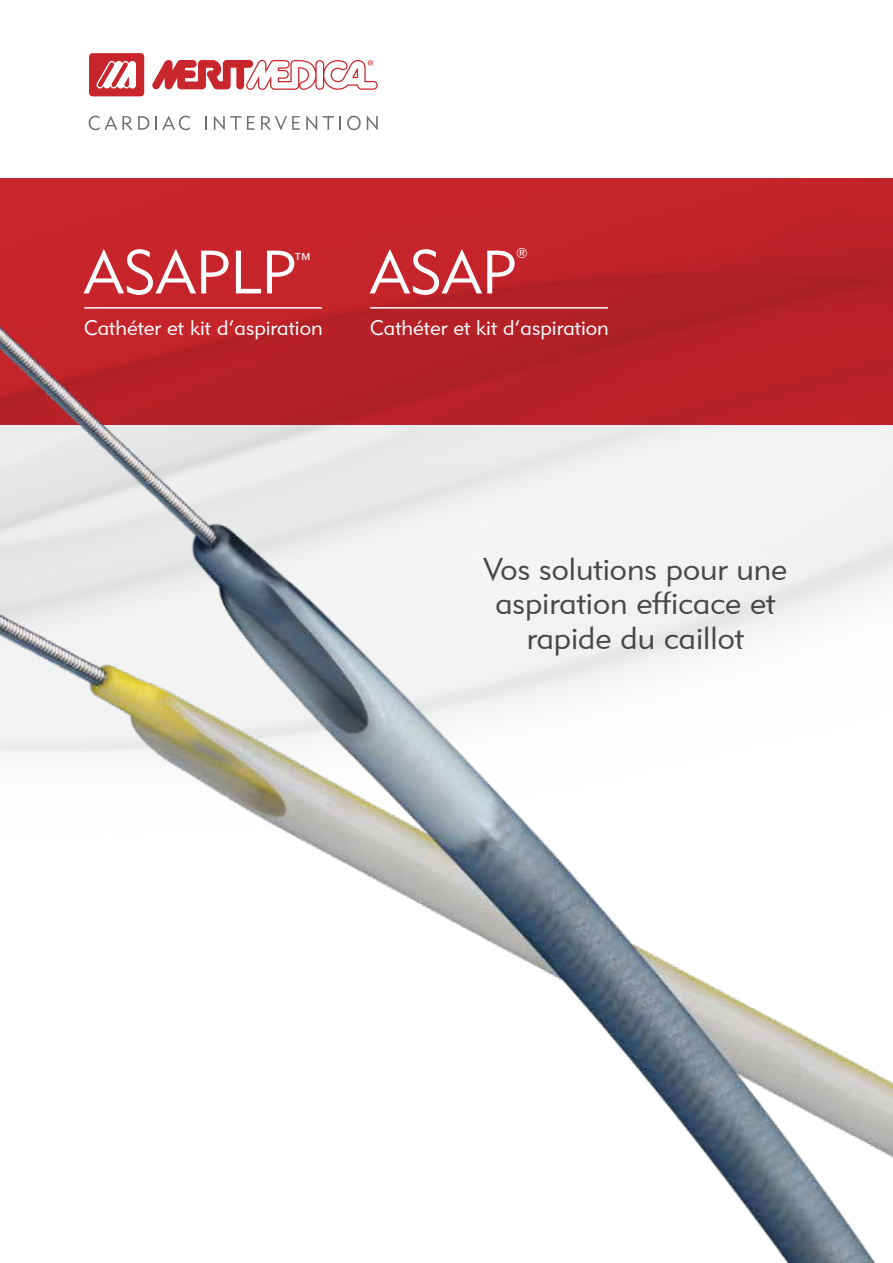
<style>
.page{position:relative;width:893px;height:1263px;background:#fff}
.page>*{position:absolute;margin:0;border:0;box-sizing:border-box;transform-origin:0 0}
.t1{font:60.45px "Geometric 415 BT Lite A";color:#fff}
.t2{font:31.5px/34.5px "Geometric 415 BT Lite A";color:#4d4d4f;text-align:center}
.t3{font:26.25px "Geometric 415 BT Lite A";color:#fff}
.t4{font:21px "Geometric 415 BT Lite A";color:#fff}
.t5{font:13.95px "Geometric 415 BT Lite A";color:#fff}
</style>
<div class="page">
<img style="left:0;top:179px;width:893px;height:93px">
<svg style="left:89px;top:116px;width:60px;height:14px"></svg>
<svg style="left:155px;top:116px;width:35px;height:14px"></svg>
<svg style="left:205px;top:116px;width:2px;height:14px"></svg>
<svg style="left:214px;top:116px;width:27px;height:14px"></svg>
<svg style="left:247px;top:116px;width:8px;height:14px"></svg>
<svg style="left:261px;top:116px;width:39px;height:14px"></svg>
<svg style="left:306px;top:116px;width:11px;height:14px"></svg>
<svg style="left:323px;top:116px;width:18px;height:14px"></svg>
<svg style="left:347px;top:116px;width:14px;height:14px"></svg>
<svg style="left:367px;top:116px;width:11px;height:14px"></svg>
<svg style="left:89px;top:53px;width:55px;height:43px"></svg>
<svg style="left:152px;top:59px;width:226px;height:31px"></svg>
<img style="left:0;top:272px;width:893px;height:991px">
<hr style="left:84px;top:307px;width:238px;height:2px;background:#fff">
<hr style="left:370px;top:307px;width:238px;height:2px;background:#fff">
<h1 class="t1" style="left:84px;top:235px;width:213px">ASAPLP</h1>
<p class="t3" style="left:292px;top:246px;width:23px">™</p>
<p class="t4" style="left:84px;top:315px;width:240px">Cathéter et kit d’aspiration</p>
<h1 class="t1" style="left:370px;top:235px;width:147px">ASAP</h1>
<p class="t5" style="left:516px;top:245px;width:13px">®</p>
<p class="t4" style="left:370px;top:315px;width:240px">Cathéter et kit d’aspiration</p>
<p class="t2" style="left:484px;top:551px;width:305px">Vos solutions pour une aspiration efficace et rapide du caillot</p>
</div>
